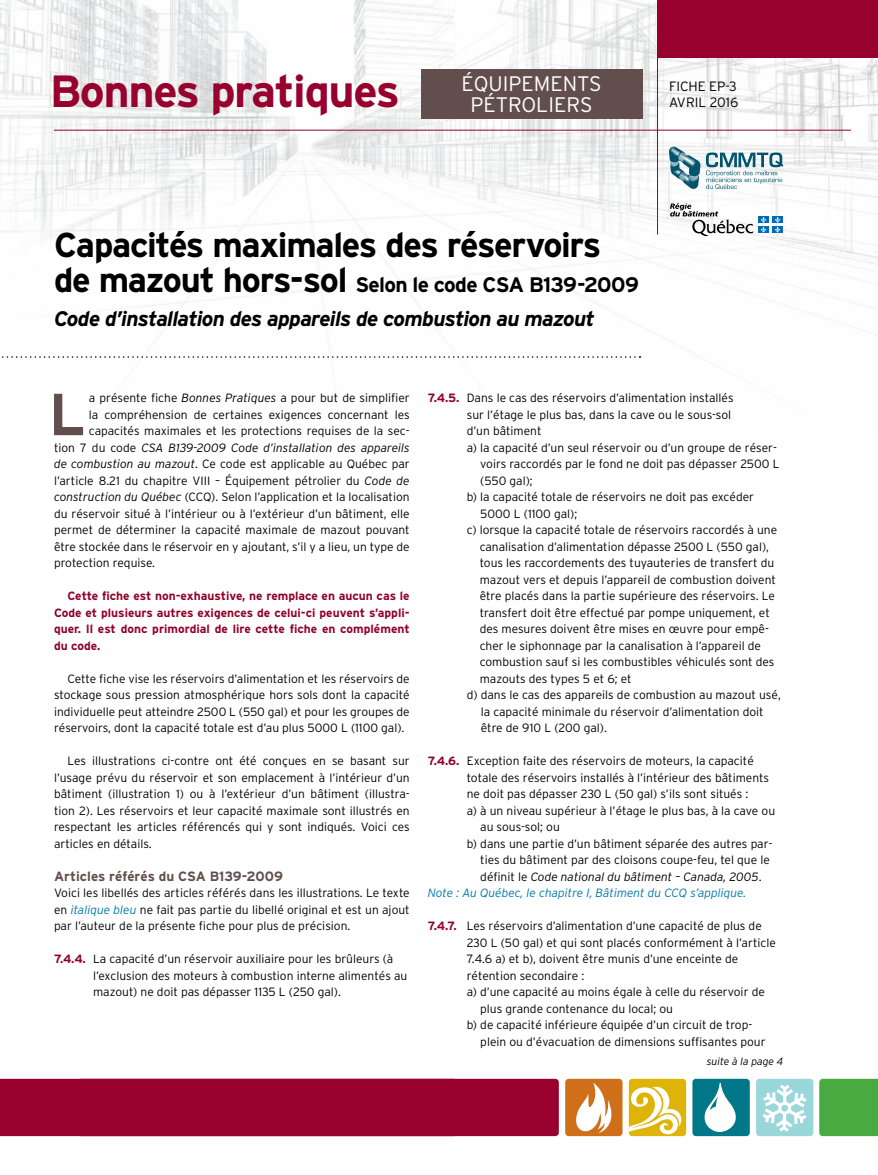
<style>
.page{position:relative;width:878px;height:1175px;background:#fff}
.page>*{position:absolute;margin:0;border:0;box-sizing:border-box;transform-origin:0 0}
.t1{font:700 59.1px "Interstate";color:#624e4d}
.t2{font:700 45px "Interstate";letter-spacing:-.03em;color:#98012d}
.t3{font:700 34.5px "Interstate";letter-spacing:-.04em;color:#000}
.t4{font:italic 700 21px/34.5px "Interstate";letter-spacing:-.035em;color:#000}
.t5{font:300 21px/21px "Interstate";color:#fff;text-align:center}
.t6{font:700 13.5px "Interstate";color:#624e4d}
.t7{font:300 13.5px/16px "Interstate";color:#000}
.t8{font:300 12px/16.5px "Interstate";color:#000;text-align:justify}
.t9{font:700 12px/16.5px "Interstate";color:#910028;text-align:justify}
.t10{font:italic 300 12px "Interstate";color:#000}
.t11{font:italic 300 12px "Interstate";color:#007aad}
.t12{font:italic 300 10.5px "Interstate";color:#000}
.s1{font-style:normal;font-size:34.5px}
.s2{font-style:normal}
.s3{font-style:italic}
.s4{font-style:italic;color:#007aad}
.s5{font-weight:700;color:#910028}
</style>
<div class="page">
<img style="left:0;top:0;width:878px;height:358px">
<div style="left:657px;top:0;width:221px;height:57px;background:#98002e"></div>
<hr style="left:54px;top:130px;width:796px;height:1px;background:#98002e">
<div style="left:565px;top:1078px;width:57px;height:58px;background:#d06f1a;border-radius:4px"></div>
<svg style="left:576px;top:1082px;width:36px;height:51px"></svg>
<div style="left:692px;top:1078px;width:57px;height:58px;background:#00788a;border-radius:4px"></div>
<svg style="left:704px;top:1083px;width:32px;height:49px"></svg>
<div style="left:756px;top:1078px;width:57px;height:58px;background:#9ad7db;border-radius:4px"></div>
<svg style="left:762px;top:1084px;width:44px;height:47px"></svg>
<div style="left:628px;top:1078px;width:58px;height:58px;background:#deb408;border-radius:4px"></div>
<svg style="left:628px;top:1084px;width:54px;height:50px"></svg>
<div style="left:819px;top:1078px;width:59px;height:58px;background:#49aa42"></div>
<div style="left:0;top:1078px;width:559px;height:58px;background:#98002e"></div>
<svg style="left:0;top:356px;width:640px;height:2px"></svg>
<div style="left:421px;top:69px;width:221px;height:50px;background:#624e4d"></div>
<svg style="left:706px;top:152px;width:77px;height:37px"></svg>
<svg style="left:669px;top:147px;width:31px;height:42px"></svg>
<svg style="left:670px;top:203px;width:83px;height:33px"></svg>
<div style="left:758px;top:216px;width:11px;height:7px;background:#006cb7"></div>
<div style="left:772px;top:216px;width:11px;height:7px;background:#006cb7"></div>
<div style="left:758px;top:226px;width:11px;height:7px;background:#006cb7"></div>
<svg style="left:760px;top:217px;width:6px;height:16px"></svg>
<div style="left:772px;top:226px;width:11px;height:7px;background:#006cb7"></div>
<svg style="left:774px;top:217px;width:6px;height:16px"></svg>
<hr style="left:657px;top:0;width:1px;height:234px;background:#98002e">
<h3 class="t5" style="left:461px;top:73px;width:142px">ÉQUIPEMENTS<br>PÉTROLIERS</h3>
<h2 class="t2" style="left:50px;top:66px;width:352px">Bonnes pratiques</h2>
<p class="t7" style="left:669px;top:78px;width:71px">FICHE EP-3<br>AVRIL 2016</p>
<h3 class="t3" style="left:54px;top:226px;width:549px">Capacités maximales des réservoirs</h3>
<h3 class="t4" style="left:54px;top:267px;width:586px"><span class="s1">de mazout hors-sol</span> <span class="s2">Selon le code CSA B139-2009<br></span>Code d’installation des appareils de combustion au mazout</h3>
<h1 class="t1" style="left:49px;top:381px;width:38px">L</h1>
<p class="t8" style="left:89px;top:389px;width:322px">a présente fiche <span class="s3">Bonnes Pratiques</span> a pour but de simplifier</p>
<p class="t8" style="left:89px;top:406px;width:322px">la compréhension de certaines exigences concernant les</p>
<p class="t8" style="left:89px;top:422px;width:322px">capacités maximales et les protections requises de la sec-</p>
<p class="t10" style="left:54px;top:441px;width:357px"><span class="s2">tion 7 du code</span> CSA B139-2009 Code d’installation des appareils</p>
<p class="t8" style="left:54px;top:455px;width:357px"><span class="s3">de combustion au mazout</span>. Ce code est applicable au Québec par</p>
<p class="t8" style="left:54px;top:472px;width:357px">l’article 8.21 du chapitre VIII – Équipement pétrolier du <span class="s3">Code de</span></p>
<p class="t8" style="left:54px;top:488px;width:357px"><span class="s3">construction du Québec</span> (CCQ). Selon l’application et la localisation</p>
<p class="t8" style="left:54px;top:505px;width:357px">du réservoir situé à l’intérieur ou à l’extérieur d’un bâtiment, elle</p>
<p class="t8" style="left:54px;top:521px;width:357px">permet de déterminer la capacité maximale de mazout pouvant</p>
<p class="t8" style="left:54px;top:538px;width:357px">être stockée dans le réservoir en y ajoutant, s’il y a lieu, un type de</p>
<p class="t8" style="left:54px;top:554px;width:102px">protection requise.</p>
<p class="t9" style="left:54px;top:587px;width:357px;text-indent:14px">Cette fiche est non-exhaustive, ne remplace en aucun cas le Code et plusieurs autres exigences de celui-ci peuvent s’appli&shy;quer. Il est donc primordial de lire cette fiche en complément du code.</p>
<p class="t8" style="left:54px;top:670px;width:357px;text-indent:14px">Cette fiche vise les réservoirs d’alimentation et les réservoirs de stockage sous pression atmosphérique hors sols dont la capacité individuelle peut atteindre 2500 L (550 gal) et pour les groupes de réservoirs, dont la capacité totale est d’au plus 5000 L (1100 gal).</p>
<p class="t8" style="left:54px;top:752px;width:357px;text-indent:14px">Les illustrations ci-contre ont été conçues en se basant sur l’usage prévu du réservoir et son emplacement à l’intérieur d’un bâtiment (illustration 1) ou à l’extérieur d’un bâtiment (illustra&shy;tion 2). Les réservoirs et leur capacité maximale sont illustrés en respectant les articles référencés qui y sont indiqués. Voici ces articles en détails.</p>
<p class="t6" style="left:54px;top:868px;width:230px">Articles référés du CSA B139-2009</p>
<p class="t8" style="left:54px;top:884px;width:357px">Voici les libellés des articles référés dans les illustrations. Le texte en <span class="s4">italique bleu</span> ne fait pas partie du libellé original et est un ajout par l’auteur de la présente fiche pour plus de précision.</p>
<p class="t8" style="left:93px;top:950px;width:316px;text-align:left;text-indent:-39px"><span class="s5">7.4.4.</span> La capacité d’un réservoir auxiliaire pour les brûleurs (à l’exclusion des moteurs à combustion interne alimentés au mazout) ne doit pas dépasser 1135 L (250 gal).</p>
<p class="t8" style="left:428px;top:389px;width:307px"><span class="s5">7.4.5.</span> Dans le cas des réservoirs d’alimentation installés</p>
<p class="t8" style="left:466px;top:406px;width:266px">sur l’étage le plus bas, dans la cave ou le sous-sol</p>
<p class="t8" style="left:466px;top:422px;width:76px">d’un bâtiment</p>
<p class="t8" style="left:466px;top:439px;width:312px">a) la capacité d’un seul réservoir ou d’un groupe de réser-</p>
<p class="t8" style="left:480px;top:455px;width:301px">voirs raccordés par le fond ne doit pas dépasser 2500 L</p>
<p class="t8" style="left:480px;top:472px;width:54px">(550 gal);</p>
<p class="t8" style="left:466px;top:488px;width:289px">b) la capacité totale de réservoirs ne doit pas excéder</p>
<p class="t8" style="left:480px;top:505px;width:98px">5000 L (1100 gal);</p>
<p class="t8" style="left:466px;top:521px;width:312px">c) lorsque la capacité totale de réservoirs raccordés à une</p>
<p class="t8" style="left:479px;top:538px;width:291px">canalisation d’alimentation dépasse 2500 L (550 gal),</p>
<p class="t8" style="left:479px;top:554px;width:296px">tous les raccordements des tuyauteries de transfert du</p>
<p class="t8" style="left:479px;top:571px;width:298px">mazout vers et depuis l’appareil de combustion doivent</p>
<p class="t8" style="left:479px;top:587px;width:297px">être placés dans la partie supérieure des réservoirs. Le</p>
<p class="t8" style="left:479px;top:604px;width:291px">transfert doit être effectué par pompe uniquement, et</p>
<p class="t8" style="left:479px;top:620px;width:291px">des mesures doivent être mises en œuvre pour empê-</p>
<p class="t8" style="left:479px;top:637px;width:283px">cher le siphonnage par la canalisation à l’appareil de</p>
<p class="t8" style="left:479px;top:653px;width:296px">combustion sauf si les combustibles véhiculés sont des</p>
<p class="t8" style="left:479px;top:670px;width:153px">mazouts des types 5 et 6; et</p>
<p class="t8" style="left:466px;top:686px;width:315px">d) dans le cas des appareils de combustion au mazout usé,</p>
<p class="t8" style="left:481px;top:703px;width:284px">la capacité minimale du réservoir d’alimentation doit</p>
<p class="t8" style="left:481px;top:719px;width:128px">être de 910 L (200 gal).</p>
<p class="t8" style="left:428px;top:752px;width:327px"><span class="s5">7.4.6.</span> Exception faite des réservoirs de moteurs, la capacité</p>
<p class="t8" style="left:466px;top:769px;width:304px">totale des réservoirs installés à l’intérieur des bâtiments</p>
<p class="t8" style="left:466px;top:785px;width:283px">ne doit pas dépasser 230 L (50 gal) s’ils sont situés :</p>
<p class="t8" style="left:466px;top:802px;width:310px">a) à un niveau supérieur à l’étage le plus bas, à la cave ou</p>
<p class="t8" style="left:480px;top:818px;width:81px">au sous-sol; ou</p>
<p class="t8" style="left:466px;top:835px;width:307px">b) dans une partie d’un bâtiment séparée des autres par-</p>
<p class="t8" style="left:480px;top:851px;width:291px">ties du bâtiment par des cloisons coupe-feu, tel que le</p>
<p class="t10" style="left:480px;top:870px;width:283px"><span class="s2">définit le</span> Code national du bâtiment – Canada, 2005<span class="s2">.</span></p>
<p class="t11" style="left:428px;top:886px;width:320px">Note : Au Québec, le chapitre I, Bâtiment du CCQ s’applique.</p>
<p class="t8" style="left:428px;top:917px;width:335px"><span class="s5">7.4.7.</span> Les réservoirs d’alimentation d’une capacité de plus de</p>
<p class="t8" style="left:466px;top:934px;width:311px">230 L (50 gal) et qui sont placés conformément à l’article</p>
<p class="t8" style="left:466px;top:950px;width:273px">7.4.6 a) et b), doivent être munis d’une enceinte de</p>
<p class="t8" style="left:466px;top:967px;width:119px">rétention secondaire :</p>
<p class="t8" style="left:466px;top:983px;width:299px">a) d’une capacité au moins égale à celle du réservoir de</p>
<p class="t8" style="left:480px;top:1000px;width:194px">plus grande contenance du local; ou</p>
<p class="t8" style="left:466px;top:1016px;width:287px">b) de capacité inférieure équipée d’un circuit de trop-</p>
<p class="t8" style="left:480px;top:1033px;width:287px">plein ou d’évacuation de dimensions suffisantes pour</p>
<p class="t12" style="left:706px;top:1055px;width:78px">suite à la page 4</p>
</div>
